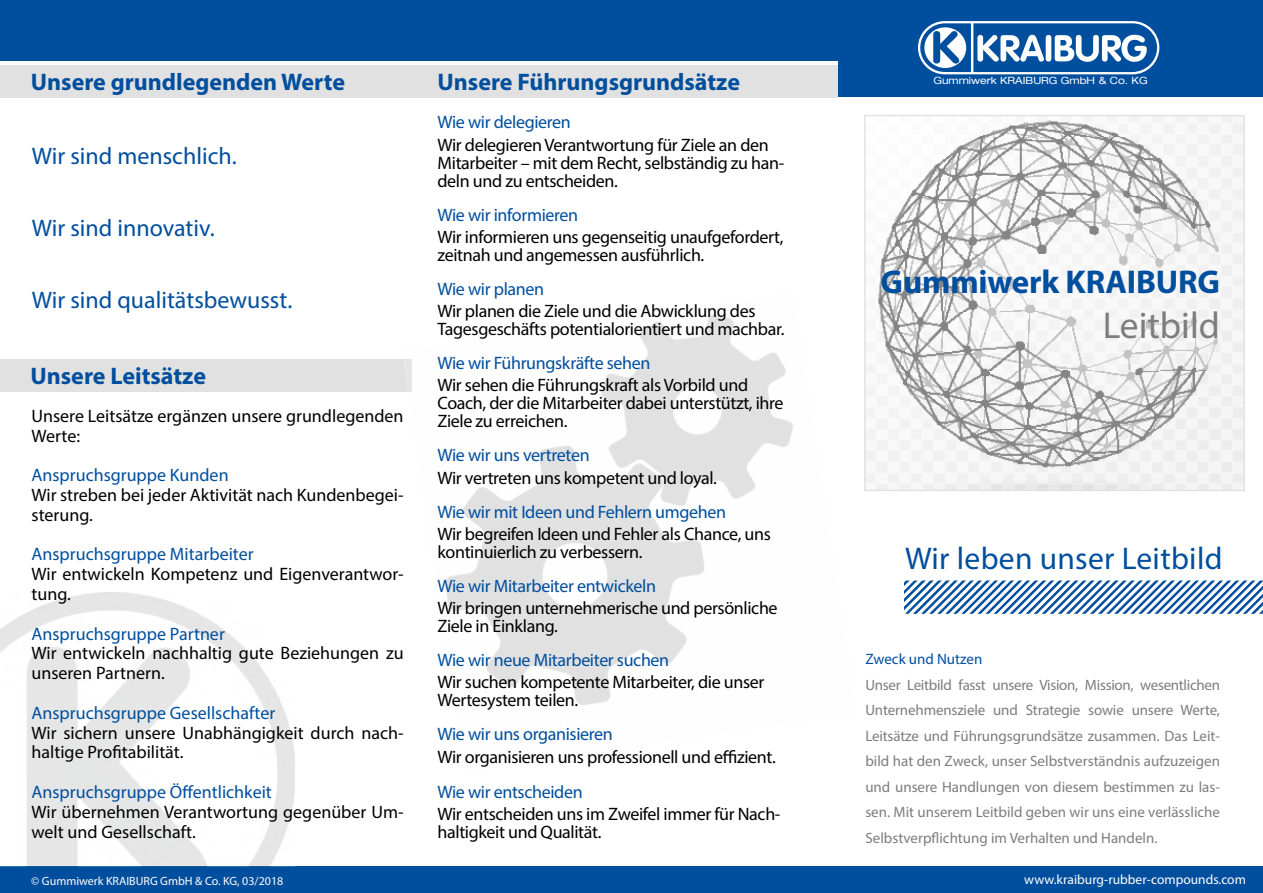
<style>
.page{position:relative;width:1263px;height:893px;background:#fff}
.page>*{position:absolute;margin:0;border:0;box-sizing:border-box;transform-origin:0 0}
.t1{font:37.5px "Myriad Pro";color:#7d7d7d}
.t2{font:700 33px "Myriad Pro";letter-spacing:-.005em;color:#004e9e}
.t3{font:31.5px "Myriad Pro";letter-spacing:.01em;color:#004e9e}
.t4{font:700 24px "Myriad Pro";color:#004e9e}
.t5{font:24px "Myriad Pro";color:#004e9e}
.t6{font:18px/18px "Myriad Pro";letter-spacing:-.02em;color:#000}
.t7{font:18px/19.8px "Myriad Pro";color:#000}
.t8{font:18px "Myriad Pro";letter-spacing:-.02em;color:#004e9e}
.t9{font:18px "Myriad Pro";color:#004e9e}
.t10{font:15px/25.5px "Myriad Pro";color:#7d7d7d;text-align:justify}
.t11{font:15px "Myriad Pro";color:#004e9e}
.t12{font:13.5px "Myriad Pro";color:#fff}
.t13{font:12px "Myriad Pro";color:#fffdfc}
.t14{font:expanded 10.05px "Helvetica 53";color:#fff}
</style>
<div class="page">
<div style="left:0;top:66px;width:838px;height:32px;background:#e1e1e1"></div>
<div style="left:0;top:0;width:1263px;height:61px;background:#004e9e"></div>
<div style="left:0;top:866px;width:1263px;height:27px;background:#004e9e"></div>
<div style="left:838px;top:26px;width:425px;height:71px;background:#004e9e"></div>
<div style="left:0;top:359px;width:411px;height:33px;background:#e1e1e1"></div>
<img style="left:867px;top:118px;width:375px;height:370px">
<div style="left:864px;top:115px;width:381px;height:376px;border:2px solid #c3c4c4"></div>
<img style="left:411px;top:314px;width:382px;height:391px">
<img style="left:0;top:592px;width:295px;height:274px">
<svg style="left:918px;top:21px;width:241px;height:53px"></svg>
<svg style="left:920px;top:23px;width:237px;height:49px"></svg>
<img style="left:904px;top:580px;width:359px;height:34px">
<h3 class="t4" style="left:31px;top:67px;width:316px">Unsere grundlegenden Werte</h3>
<p class="t14" style="left:933px;top:74px;width:216px">Gummiwerk KRAIBURG GmbH &amp; Co. KG</p>
<h3 class="t4" style="left:437px;top:67px;width:304px">Unsere Führungsgrundsätze</h3>
<h3 class="t5" style="left:32px;top:141px;width:206px">Wir sind menschlich.</h3>
<h3 class="t5" style="left:32px;top:213px;width:184px">Wir sind innovativ.</h3>
<h3 class="t5" style="left:32px;top:285px;width:262px">Wir sind qualitätsbewusst.</h3>
<h3 class="t4" style="left:30px;top:361px;width:177px">Unsere Leitsätze</h3>
<p class="t7" style="left:32px;top:405px;width:374px">Unsere Leitsätze ergänzen unsere grundlegenden<br>Werte:</p>
<p class="t9" style="left:32px;top:464px;width:199px">Anspruchsgruppe Kunden</p>
<p class="t7" style="left:32px;top:485px;width:374px">Wir streben bei jeder Aktivität nach Kundenbegei&shy;sterung.</p>
<p class="t9" style="left:32px;top:543px;width:224px">Anspruchsgruppe Mitarbeiter</p>
<p class="t7" style="left:32px;top:564px;width:374px">Wir entwickeln Kompetenz und Eigenverantwor&shy;tung.</p>
<p class="t9" style="left:32px;top:622px;width:195px">Anspruchsgruppe Partner</p>
<p class="t7" style="left:32px;top:643px;width:374px">Wir entwickeln nachhaltig gute Beziehungen zu unseren Partnern.</p>
<p class="t9" style="left:32px;top:702px;width:245px">Anspruchsgruppe Gesellschafter</p>
<p class="t7" style="left:32px;top:722px;width:374px">Wir sichern unsere Unabhängigkeit durch nach&shy;haltige Profitabilität.</p>
<p class="t9" style="left:32px;top:781px;width:242px">Anspruchsgruppe Öffentlichkeit</p>
<p class="t7" style="left:32px;top:801px;width:374px">Wir übernehmen Verantwortung gegenüber Um&shy;welt und Gesellschaft.</p>
<p class="t8" style="left:437px;top:111px;width:135px">Wie wir delegieren</p>
<p class="t6" style="left:437px;top:135px;width:348px">Wir delegieren Verantwortung für Ziele an den<br>Mitarbeiter – mit dem Recht, selbständig zu han&shy;deln und zu entscheiden.</p>
<p class="t8" style="left:437px;top:203px;width:142px">Wie wir informieren</p>
<p class="t6" style="left:437px;top:227px;width:347px">Wir informieren uns gegenseitig unaufgefordert, zeitnah und angemessen ausführlich.</p>
<p class="t8" style="left:437px;top:278px;width:108px">Wie wir planen</p>
<p class="t6" style="left:437px;top:302px;width:348px">Wir planen die Ziele und die Abwicklung des<br>Tagesgeschäfts potentialorientiert und machbar.</p>
<p class="t8" style="left:437px;top:352px;width:214px">Wie wir Führungskräfte sehen</p>
<p class="t6" style="left:437px;top:376px;width:348px">Wir sehen die Führungskraft als Vorbild und<br>Coach, der die Mitarbeiter dabei unterstützt, ihre<br>Ziele zu erreichen.</p>
<p class="t8" style="left:437px;top:444px;width:154px">Wie wir uns vertreten</p>
<p class="t6" style="left:437px;top:468px;width:281px">Wir vertreten uns kompetent und loyal.</p>
<p class="t8" style="left:437px;top:500px;width:290px">Wie wir mit Ideen und Fehlern umgehen</p>
<p class="t6" style="left:437px;top:524px;width:335px">Wir begreifen Ideen und Fehler als Chance, uns kontinuierlich zu verbessern.</p>
<p class="t8" style="left:437px;top:575px;width:220px">Wie wir Mitarbeiter entwickeln</p>
<p class="t6" style="left:437px;top:599px;width:342px">Wir bringen unternehmerische und persönliche<br>Ziele in Einklang.</p>
<p class="t8" style="left:437px;top:649px;width:233px">Wie wir neue Mitarbeiter suchen</p>
<p class="t6" style="left:437px;top:673px;width:328px">Wir suchen kompetente Mitarbeiter, die unser<br>Wertesystem teilen.</p>
<p class="t8" style="left:437px;top:723px;width:177px">Wie wir uns organisieren</p>
<p class="t6" style="left:437px;top:747px;width:340px">Wir organisieren uns professionell und effizient.</p>
<p class="t8" style="left:437px;top:781px;width:147px">Wie wir entscheiden</p>
<p class="t6" style="left:437px;top:805px;width:344px">Wir entscheiden uns im Zweifel immer für Nach&shy;haltigkeit und Qualität.</p>
<h2 class="t2" style="left:881px;top:260px;width:341px">Gummiwerk KRAIBURG</h2>
<h1 class="t1" style="left:1103px;top:302px;width:119px">Leitbild</h1>
<h3 class="t3" style="left:905px;top:539px;width:319px">Wir leben unser Leitbild</h3>
<p class="t11" style="left:865px;top:650px;width:118px">Zweck und Nutzen</p>
<p class="t10" style="left:865px;top:671px;width:356px">Unser Leitbild fasst unsere Vision, Mission, wesentlichen Unternehmensziele und Strategie sowie unsere Werte, Leitsätze und Führungsgrundsätze zusammen. Das Leit&shy;bild hat den Zweck, unser Selbstverständnis aufzuzeigen und unsere Handlungen von diesem bestimmen zu las&shy;sen. Mit unserem Leitbild geben wir uns eine verlässliche Selbstverpflichtung im Verhalten und Handeln.</p>
<p class="t13" style="left:31px;top:873px;width:254px">© Gummiwerk KRAIBURG GmbH &amp; Co. KG, 03/2018</p>
<p class="t12" style="left:1024px;top:871px;width:223px">www.kraiburg-rubber-compounds.com</p>
</div>
